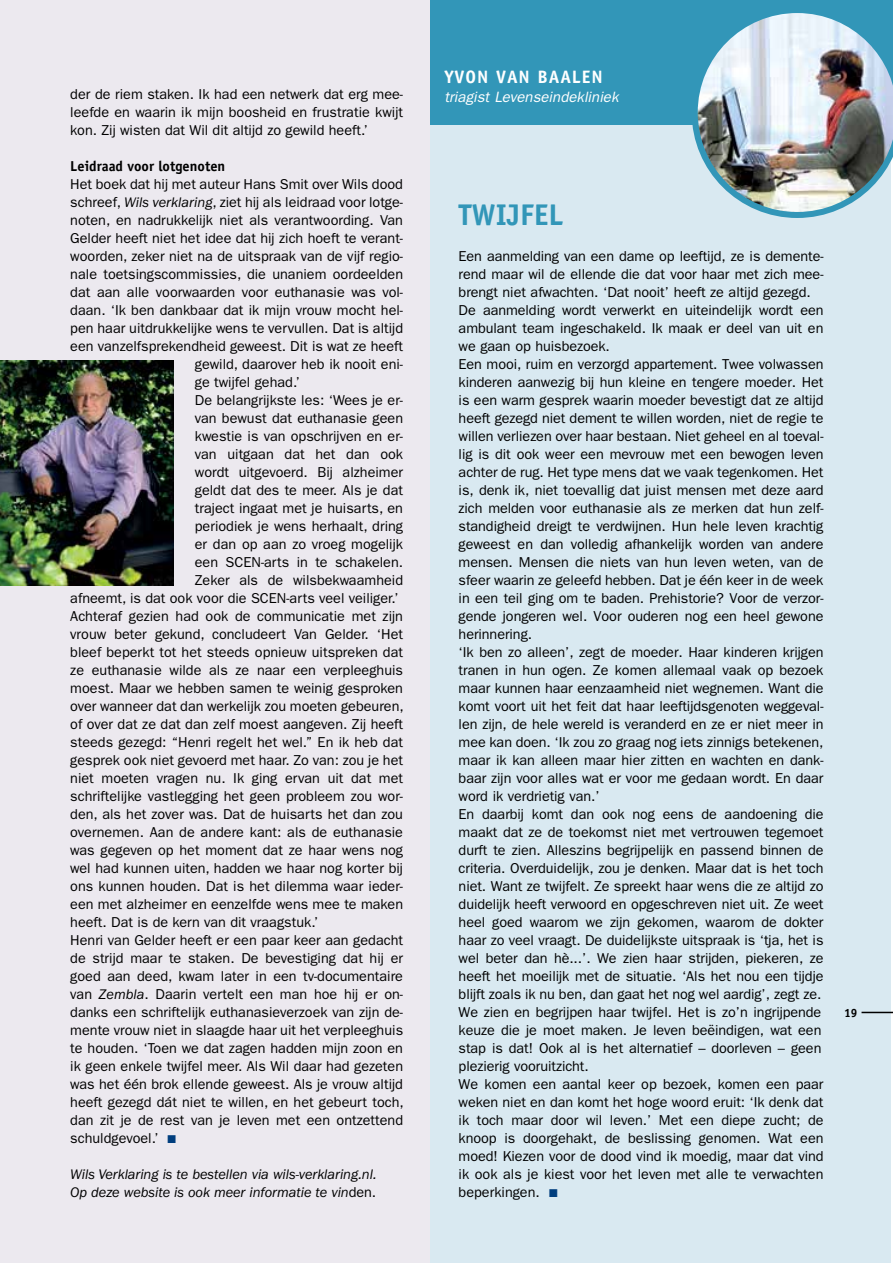
<style>
.page{position:relative;width:893px;height:1263px;background:#fff}
.page>*{position:absolute;margin:0;border:0;box-sizing:border-box;transform-origin:0 0}
.t1{font:700 30px "Officina Sans";color:#3296b8}
.t2{font:700 18px "Officina Sans";letter-spacing:.05em;color:#fff}
.t3{font:italic 15px "Franklin Gothic";color:#fff}
.t4{font:14.4px/18px "Franklin Gothic";letter-spacing:-.005em;color:#000;text-align:justify}
.t5{font:italic 14.4px/18px "Franklin Gothic";letter-spacing:-.005em;color:#000}
.t6{font:700 14.4px "Officina Sans";color:#000}
.t7{font:700 13.5px "Officina Sans";color:#fff}
.t8{font:700 12px "Officina Sans";color:#000}
.s1{font-style:italic}
.s2{color:#003e7e}
.s3{font-style:normal}
</style>
<div class="page">
<div style="left:0;top:0;width:430px;height:1263px;background:#ece9ef"></div>
<div style="left:430px;top:0;width:461px;height:1263px;background:#d9e9f1"></div>
<div style="left:430px;top:0;width:463px;height:125px;background:#3296b8"></div>
<img style="left:692px;top:13px;width:201px;height:205px">
<img style="left:0;top:360px;width:174px;height:225px">
<hr style="left:861px;top:1012px;width:32px;height:1px;background:#000">
<p class="t4" style="left:70px;top:85px;width:334px">der de riem staken. Ik had een netwerk dat erg mee&shy;leefde en waarin ik mijn boosheid en frustratie kwijt kon. Zij wisten dat Wil dit altijd zo gewild heeft.’</p>
<p class="t6" style="left:70px;top:157px;width:156px">Leidraad voor lotgenoten</p>
<p class="t4" style="left:70px;top:175px;width:334px">Het boek dat hij met auteur Hans Smit over Wils dood</p>
<p class="t4" style="left:70px;top:193px;width:334px">schreef, <span class="s1">Wils verklaring</span>, ziet hij als leidraad voor lotge-</p>
<p class="t4" style="left:70px;top:211px;width:334px">noten, en nadrukkelijk niet als verantwoording. Van</p>
<p class="t4" style="left:70px;top:229px;width:334px">Gelder heeft niet het idee dat hij zich hoeft te verant-</p>
<p class="t4" style="left:70px;top:247px;width:334px">woorden, zeker niet na de uitspraak van de vijf regio-</p>
<p class="t4" style="left:70px;top:265px;width:334px">nale toetsingscommissies, die unaniem oordeelden</p>
<p class="t4" style="left:70px;top:283px;width:334px">dat aan alle voorwaarden voor euthanasie was vol-</p>
<p class="t4" style="left:70px;top:301px;width:334px">daan. ‘Ik ben dankbaar dat ik mijn vrouw mocht hel-</p>
<p class="t4" style="left:70px;top:319px;width:334px">pen haar uitdrukkelijke wens te vervullen. Dat is altijd</p>
<p class="t4" style="left:70px;top:337px;width:334px">een vanzelfsprekendheid geweest. Dit is wat ze heeft</p>
<p class="t4" style="left:195px;top:355px;width:210px">gewild, daarover heb ik nooit eni-</p>
<p class="t4" style="left:195px;top:373px;width:107px">ge twijfel gehad.’</p>
<p class="t4" style="left:195px;top:391px;width:210px">De belangrijkste les: ‘Wees je er-</p>
<p class="t4" style="left:195px;top:409px;width:210px">van bewust dat euthanasie geen</p>
<p class="t4" style="left:195px;top:427px;width:210px">kwestie is van opschrijven en er-</p>
<p class="t4" style="left:195px;top:445px;width:210px">van uitgaan dat het dan ook</p>
<p class="t4" style="left:195px;top:463px;width:210px">wordt uitgevoerd. Bij alzheimer</p>
<p class="t4" style="left:195px;top:481px;width:210px">geldt dat des te meer. Als je dat</p>
<p class="t4" style="left:195px;top:499px;width:210px">traject ingaat met je huisarts, en</p>
<p class="t4" style="left:195px;top:517px;width:210px">periodiek je wens herhaalt, dring</p>
<p class="t4" style="left:195px;top:535px;width:210px">er dan op aan zo vroeg mogelijk</p>
<p class="t4" style="left:195px;top:553px;width:210px">een SCEN-arts in te schakelen.</p>
<p class="t4" style="left:195px;top:571px;width:210px">Zeker als de wilsbekwaamheid</p>
<p class="t4" style="left:70px;top:589px;width:330px">afneemt, is dat ook voor die SCEN-arts veel veiliger.’</p>
<p class="t4" style="left:70px;top:607px;width:334px">Achteraf gezien had ook de communicatie met zijn</p>
<p class="t4" style="left:70px;top:625px;width:334px">vrouw beter gekund, concludeert Van Gelder. ‘Het</p>
<p class="t4" style="left:70px;top:643px;width:334px">bleef beperkt tot het steeds opnieuw uitspreken dat</p>
<p class="t4" style="left:70px;top:661px;width:334px">ze euthanasie wilde als ze naar een verpleeghuis</p>
<p class="t4" style="left:70px;top:679px;width:334px">moest. Maar we hebben samen te weinig gesproken</p>
<p class="t4" style="left:70px;top:697px;width:335px">over wanneer dat dan werkelijk zou moeten gebeuren,</p>
<p class="t4" style="left:70px;top:715px;width:334px">of over dat ze dat dan zelf moest aangeven. Zij heeft</p>
<p class="t4" style="left:70px;top:733px;width:334px">steeds gezegd: “Henri regelt het wel.” En ik heb dat</p>
<p class="t4" style="left:70px;top:751px;width:334px">gesprek ook niet gevoerd met haar. Zo van: zou je het</p>
<p class="t4" style="left:70px;top:769px;width:334px">niet moeten vragen nu. Ik ging ervan uit dat met</p>
<p class="t4" style="left:70px;top:787px;width:334px">schriftelijke vastlegging het geen probleem zou wor-</p>
<p class="t4" style="left:70px;top:805px;width:334px">den, als het zover was. Dat de huisarts het dan zou</p>
<p class="t4" style="left:70px;top:823px;width:334px">overnemen. Aan de andere kant: als de euthanasie</p>
<p class="t4" style="left:70px;top:841px;width:334px">was gegeven op het moment dat ze haar wens nog</p>
<p class="t4" style="left:70px;top:859px;width:334px">wel had kunnen uiten, hadden we haar nog korter bij</p>
<p class="t4" style="left:70px;top:877px;width:334px">ons kunnen houden. Dat is het dilemma waar ieder-</p>
<p class="t4" style="left:70px;top:895px;width:334px">een met alzheimer en eenzelfde wens mee te maken</p>
<p class="t4" style="left:70px;top:913px;width:250px">heeft. Dat is de kern van dit vraagstuk.’</p>
<p class="t4" style="left:70px;top:931px;width:334px">Henri van Gelder heeft er een paar keer aan gedacht</p>
<p class="t4" style="left:70px;top:949px;width:334px">de strijd maar te staken. De bevestiging dat hij er</p>
<p class="t4" style="left:70px;top:967px;width:334px">goed aan deed, kwam later in een tv-documentaire</p>
<p class="t4" style="left:70px;top:985px;width:334px">van <span class="s1">Zembla</span>. Daarin vertelt een man hoe hij er on-</p>
<p class="t4" style="left:70px;top:1003px;width:334px">danks een schriftelijk euthanasieverzoek van zijn de-</p>
<p class="t4" style="left:70px;top:1021px;width:334px">mente vrouw niet in slaagde haar uit het verpleeghuis</p>
<p class="t4" style="left:70px;top:1039px;width:334px">te houden. ‘Toen we dat zagen hadden mijn zoon en</p>
<p class="t4" style="left:70px;top:1057px;width:334px">ik geen enkele twijfel meer. Als Wil daar had gezeten</p>
<p class="t4" style="left:70px;top:1075px;width:334px">was het één brok ellende geweest. Als je vrouw altijd</p>
<p class="t4" style="left:70px;top:1093px;width:335px">heeft gezegd dát niet te willen, en het gebeurt toch,</p>
<p class="t4" style="left:70px;top:1111px;width:334px">dan zit je de rest van je leven met een ontzettend</p>
<p class="t4" style="left:70px;top:1129px;width:107px">schuldgevoel.’ <span class="s2">■</span></p>
<p class="t5" style="left:70px;top:1165px;width:308px">Wils Verklaring is te bestellen via wils-verklaring.nl.<br>Op deze website is ook meer informatie te vin<span class="s3">den.</span></p>
<p class="t2" style="left:444px;top:66px;width:160px">YVON VAN BAALEN</p>
<p class="t7" style="left:477px;top:68px;width:33px">KORT</p>
<p class="t3" style="left:444px;top:88px;width:176px">triagist Levenseindekliniek</p>
<h1 class="t1" style="left:459px;top:196px;width:106px">TWIJFEL</h1>
<p class="t4" style="left:459px;top:247px;width:366px;text-align:left">Een aanmelding van een dame op leeftijd, ze is demente&shy;rend maar wil de ellende die dat voor haar met zich mee&shy;brengt niet afwachten. ‘Dat nooit’ heeft ze altijd gezegd.<br>De aanmelding wordt verwerkt en uiteindelijk wordt een ambulant team ingeschakeld. Ik maak er deel van uit en we gaan op huisbezoek.<br>Een mooi, ruim en verzorgd appartement. Twee volwassen kinderen aanwezig bij hun kleine en tengere moeder. Het is een warm gesprek waarin moeder bevestigt dat ze altijd heeft gezegd niet dement te willen worden, niet de regie te willen verliezen over haar bestaan. Niet geheel en al toeval&shy;lig is dit ook weer een mevrouw met een bewogen leven achter de rug. Het type mens dat we vaak tegenkomen. Het is, denk ik, niet toevallig dat juist mensen met deze aard zich melden voor euthanasie als ze merken dat hun zelf&shy;standigheid dreigt te verdwijnen. Hun hele leven krachtig geweest en dan volledig afhankelijk worden van andere mensen. Mensen die niets van hun leven weten, van de sfeer waarin ze geleefd hebben. Dat je één keer in de week in een teil ging om te baden. Prehistorie? Voor de verzor&shy;gende jongeren wel. Voor ouderen nog een heel gewone herinnering.<br>‘Ik ben zo alleen’, zegt de moeder. Haar kinderen krijgen tranen in hun ogen. Ze komen allemaal vaak op bezoek maar kunnen haar eenzaamheid niet wegnemen. Want die komt voort uit het feit dat haar leeftijdsgenoten weggeval&shy;len zijn, de hele wereld is veranderd en ze er niet meer in mee kan doen. ‘Ik zou zo graag nog iets zinnigs betekenen, maar ik kan alleen maar hier zitten en wachten en dank&shy;baar zijn voor alles wat er voor me gedaan wordt. En daar word ik verdrietig van.’<br>En daarbij komt dan ook nog eens de aandoening die maakt dat ze de toekomst niet met vertrouwen tegemoet durft te zien. Alleszins begrijpelijk en passend binnen de criteria. Overduidelijk, zou je denken. Maar dat is het toch niet. Want ze twijfelt. Ze spreekt haar wens die ze altijd zo duidelijk heeft verwoord en opgeschreven niet uit. Ze weet heel goed waarom we zijn gekomen, waarom de dokter haar zo veel vraagt. De duidelijkste uitspraak is ‘tja, het is wel beter dan hè...’. We zien haar strijden, piekeren, ze heeft het moeilijk met de situatie. ‘Als het nou een tijdje blijft zoals ik nu ben, dan gaat het nog wel aardig’, zegt ze.<br>We zien en begrijpen haar twijfel. Het is zo’n ingrijpende keuze die je moet maken. Je leven beëindigen, wat een stap is dat! Ook al is het alternatief – doorleven – geen plezierig vooruitzicht.<br>We komen een aantal keer op bezoek, komen een paar weken niet en dan komt het hoge woord eruit: ‘Ik denk dat ik toch maar door wil leven.’ Met een diepe zucht; de knoop is doorgehakt, de beslissing genomen. Wat een moed! Kiezen voor de dood vind ik moedig, maar dat vind ik ook als je kiest voor het leven met alle te verwachten beperkingen. <span class="s2">■</span></p>
<p class="t8" style="left:844px;top:1005px;width:15px">19</p>
</div>
